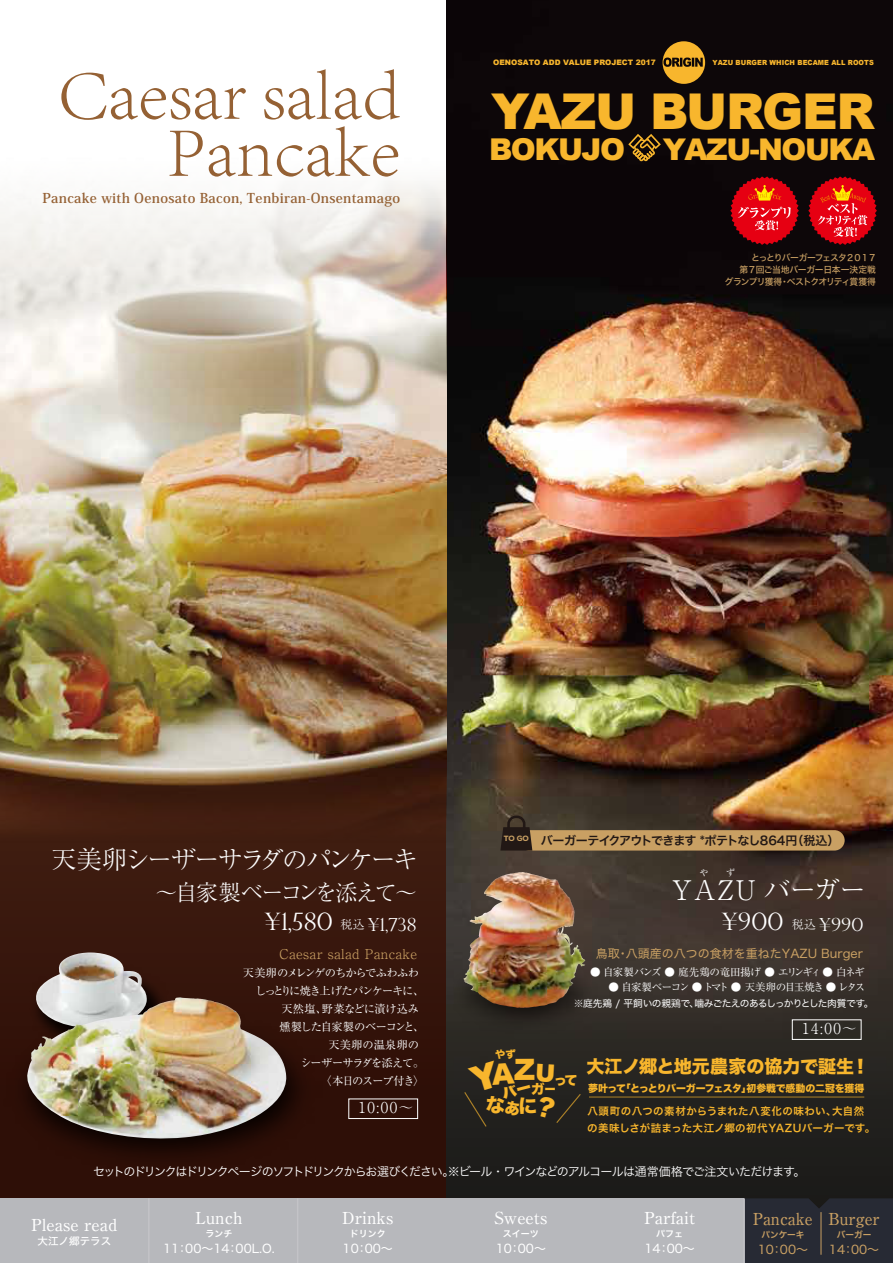
<style>
.page{position:relative;width:893px;height:1263px;background:#fff}
.page>*{position:absolute;margin:0;border:0;box-sizing:border-box;transform-origin:0 0}
.t1{font:300 72px/57px "Adobe Song Std";color:#956134;text-align:right}
.t2{font:900 49.35px "Arial";letter-spacing:-.025em;color:#f8b62d}
.t3{font:900 30px "Arial";letter-spacing:-.05em;color:#f8b62d}
.t4{font:900 29.85px "Arial";letter-spacing:-.05em;color:#f8b62d}
.t5{font:900 29.4px "Arial";color:#f8b62d}
.t6{font:300 27px "Ryumin Pro";letter-spacing:.015em;color:#fff}
.t7{font:300 25.5px "Ryumin Pro";letter-spacing:-.095em;color:#fff}
.t8{font:300 24px "Perpetua Titling";color:#fff}
.t9{font:300 22.5px "Ryumin Pro";letter-spacing:-.1em;color:#fff}
.t10{font:19.2px "Hira Kaku Std N W8";color:#f8b62d}
.t11{font:19.05px "Hira Kaku Std N W8";color:#f8b62d}
.t12{font:300 18px "Perpetua Titling";color:#fff}
.t13{font:17.85px "Hira Kaku Std W8";color:#f8b62d}
.t14{font:500 16.5px "Ryumin Pro";color:#fff}
.t15{font:500 16.5px "Ryumin Pro";color:#c9a063;scale:.96 1}
.t16{font:300 15px "Ryumin Pro";letter-spacing:.1em;color:#fff}
.t17{font:700 13.5px "Koz Min Pr 6 N";letter-spacing:.025em;color:#956134}
.t18{font:300 13.5px "Ryumin Pro";letter-spacing:.025em;color:#c9a063}
.t19{font:13.35px "Hiragino Sans W8";color:#f8b62d}
.t20{font:13.05px "Hira Kaku Std N W8";color:#f8b62d}
.t21{font:12px "Hira Kaku Pro W3";letter-spacing:-.1em;color:#fff}
.t22{font:12px "Hiragino Sans W4";color:#c9a063}
.t23{font:12px "Hiragino Sans W4";color:#fff}
.t24{font:12px "Hiragino Sans W6";letter-spacing:-.06em;color:#221815}
.t25{font:11.25px "Ryumin Pro";letter-spacing:-.07em;color:#fff}
.t26{font:11.25px "Ryumin Pro";letter-spacing:-.13em;color:#fff}
.t27{font:11.25px "Ryumin Pro";letter-spacing:-.02em;color:#fff}
.t28{font:11.25px "Ryumin Pro";letter-spacing:-.09em;color:#fff}
.t29{font:11.25px "Ryumin Pro";letter-spacing:-.095em;color:#fff}
.t30{font:11.25px "Ryumin Pro";letter-spacing:.025em;color:#fff}
.t31{font:10.5px/16.5px "Hira Kaku Pro W6";letter-spacing:.035em;color:#f8b62d}
.t32{font:10.5px "Ryumin Pro";letter-spacing:-.06em;color:#fff}
.t33{font:10.5px "Ryumin Pro";letter-spacing:-.11em;color:#fff}
.t34{font:10.5px "Hiragino Sans W5";color:#fff}
.t35{font:10.2px "Hira Kaku Std N W8";color:#f8b62d}
.t36{font:10.05px "Hira Kaku Std W8";letter-spacing:-.02em;color:#f8b62d}
.t37{font:9.75px "Hiragino Sans W4";letter-spacing:-.065em;color:#fff}
.t38{font:9px/12px "Hiragino Sans W5";letter-spacing:-.085em;color:#c9a063;text-align:right}
.t39{font:9px "Hiragino Sans W6";color:#fff}
.t40{font:9px "Hiragino Sans W6";color:#c9a063;scale:.96 1}
.t41{font:9px "Ryumin Pro";color:#fff}
.t42{font:900 7.5px "Arial";color:#f8b62d}
.t43{font:900 7.05px "Arial";letter-spacing:.01em;color:#f8b62d;scale:.94 1}
.s1{font-family:"Ryumin Pro";font-size:12px}
.s2{font-size:18px}
.s3{font-family:"Koz Go Pr 6 N"}
.s4{font-family:"Hiragino Sans W9";font-size:10.65px}
</style>
<div class="page">
<div style="left:0;top:631px;width:446px;height:578px;background:#39180e"></div>
<div style="left:446px;top:0;width:447px;height:1209px;background:#1f1e1c"></div>
<img style="left:446px;top:0;width:447px;height:1063px">
<img style="left:0;top:181px;width:446px;height:653px">
<div style="left:595px;top:1198px;width:149px;height:65px;background:#b7b8bc"></div>
<div style="left:446px;top:1198px;width:149px;height:65px;background:#b7b8bc"></div>
<div style="left:298px;top:1198px;width:148px;height:65px;background:#b7b8bc"></div>
<div style="left:149px;top:1198px;width:149px;height:65px;background:#b7b8bc"></div>
<div style="left:0;top:1198px;width:149px;height:65px;background:#b7b8bc"></div>
<hr style="left:148px;top:1198px;width:2px;height:65px;background:#c3c3c7">
<hr style="left:297px;top:1198px;width:1px;height:65px;background:#c3c3c7">
<hr style="left:743px;top:1198px;width:2px;height:65px;background:#c3c3c7">
<div style="left:519px;top:830px;width:326px;height:20px;background:#c9a063;border-radius:10px"></div>
<svg style="left:730px;top:176px;width:69px;height:69px;background:#ad1519"></svg>
<svg style="left:808px;top:176px;width:69px;height:69px;background:#ae191c"></svg>
<hr style="left:589px;top:1097px;width:275px;height:1px;background:#f8b62d">
<svg style="left:500px;top:815px;width:32px;height:35px"></svg>
<svg style="left:628px;top:134px;width:33px;height:27px"></svg>
<svg style="left:663px;top:41px;width:42px;height:43px;background:#a57820"></svg>
<img style="left:446px;top:913px;width:191px;height:150px">
<img style="left:498px;top:872px;width:24px;height:6px">
<img style="left:53px;top:952px;width:88px;height:25px">
<img style="left:0;top:977px;width:346px;height:221px">
<img style="left:152px;top:997px;width:28px;height:10px">
<div style="left:744px;top:1198px;width:149px;height:65px;background:#272a34"></div>
<div style="left:349px;top:1099px;width:69px;height:20px;border:1px solid #fff"></div>
<svg style="left:464px;top:1061px;width:117px;height:66px"></svg>
<h1 class="t1" style="left:58px;top:67px;width:344px">Caesar salad<br>Pancake</h1>
<p class="t17" style="left:42px;top:190px;width:359px">Pancake with Oenosato Bacon, Tenbiran-Onsentamago</p>
<p class="t42" style="left:493px;top:56px;width:164px">OENOSATO ADD VALUE PROJECT 2017</p>
<p class="t43" style="left:712px;top:57px;width:173px">YAZU BURGER WHICH BECAME ALL ROOTS</p>
<h2 class="t2" style="left:491px;top:74px;width:385px">YAZU BURGER</h2>
<h3 class="t3" style="left:489px;top:127px;width:138px">BOKUJO</h3>
<h3 class="t4" style="left:663px;top:127px;width:214px">YAZU-NOUKA</h3>
<p class="t38" style="left:725px;top:251px;width:153px">とっとりバーガーフェスタ２０１７<br>第７回ご当地バーガー日本一決定戦<br>グランプリ獲得・ベストクオリティ賞獲得</p>
<h3 class="t7" style="left:51px;top:839px;width:369px">天美卵シーザーサラダのパンケーキ</h3>
<h3 class="t9" style="left:155px;top:875px;width:264px">～自家製ベーコンを添えて～</h3>
<p class="t24" style="left:504px;top:830px;width:337px"><sup>TO</sup> <sup>GO</sup> バーガーテイクアウトできます *ポテトなし864円（税込）</p>
<h3 class="t6" style="left:672px;top:868px;width:196px">YAZU バーガー</h3>
<p class="t41" style="left:699px;top:865px;width:37px">や　　ず</p>
<h3 class="t8" style="left:264px;top:912px;width:70px">¥1,580</h3>
<h3 class="t12" style="left:341px;top:917px;width:78px"><span class="s1">税込</span> ¥1,738</h3>
<h3 class="t8" style="left:721px;top:912px;width:144px">¥900 <span class="s1">税込</span> <span class="s2">¥990</span></h3>
<p class="t32" style="left:590px;top:964px;width:276px">● 自家製バンズ ● 庭先鶏の竜田揚げ ● エリンギィ ● 白ネギ</p>
<p class="t33" style="left:608px;top:979px;width:258px">● 自家製ベーコン ● トマト ● 天美卵の目玉焼き ● レタス</p>
<p class="t22" style="left:596px;top:943px;width:269px">鳥取・八頭産の八つの食材を重ねたYAZU Burger</p>
<p class="t18" style="left:280px;top:944px;width:139px">Caesar salad Pancake</p>
<p class="t25" style="left:243px;top:964px;width:178px">天美卵のメレンゲのちからでふわふわ</p>
<p class="t26" style="left:255px;top:982px;width:171px">しっとりに焼き上げたパンケーキに、</p>
<p class="t27" style="left:281px;top:1000px;width:139px">天然塩、野菜などに漬け込み</p>
<p class="t25" style="left:279px;top:1018px;width:146px">燻製した自家製のベーコンと、</p>
<p class="t30" style="left:328px;top:1036px;width:92px">天美卵の温泉卵の</p>
<p class="t28" style="left:300px;top:1054px;width:126px">シーザーサラダを添えて。</p>
<p class="t29" style="left:321px;top:1072px;width:105px">〈本日のスープ付き〉</p>
<p class="t37" style="left:574px;top:995px;width:301px">※庭先鶏 / 平飼いの親<span class="s3">鶏</span>で、噛みごたえのあるしっかりとした肉質です。</p>
<p class="t16" style="left:802px;top:1017px;width:56px">14:00～</p>
<p class="t35" style="left:495px;top:1049px;width:22px">やず</p>
<h3 class="t13" style="left:586px;top:1056px;width:285px">大江ノ郷と地元農家の協力で誕生！</h3>
<p class="t36" style="left:588px;top:1083px;width:278px">夢叶って「とっとりバーガーフェスタ」初参戦で感動の二冠を獲得</p>
<h3 class="t5" style="left:514px;top:1048px;width:23px">Z</h3>
<p class="t20" style="left:554px;top:1073px;width:25px">って</p>
<p class="t19" style="left:531px;top:1081px;width:26px">ガ<span class="s4">ー</span></p>
<h3 class="t11" style="left:486px;top:1094px;width:21px">な</h3>
<h3 class="t10" style="left:518px;top:1095px;width:21px">に</h3>
<p class="t16" style="left:359px;top:1096px;width:56px">10:00～</p>
<p class="t31" style="left:587px;top:1103px;width:289px">八頭町の八つの素材からうまれた八変化の味わい、大自然の美味しさが詰まった大江ノ郷の初代YAZUバーガーです。</p>
<p class="t21" style="left:93px;top:1161px;width:714px">セットのドリンクはドリンクページのソフトドリンクからお選びください。※ビール・ワインなどのアルコールは通常価格でご注文いただけます。</p>
<h3 class="t14" style="left:31px;top:1211px;width:88px">Please read</h3>
<p class="t34" style="left:38px;top:1232px;width:75px">大江ノ郷テラス</p>
<h3 class="t14" style="left:195px;top:1205px;width:49px">Lunch</h3>
<p class="t23" style="left:163px;top:1238px;width:113px">11：00～14：00L.O.</p>
<h3 class="t14" style="left:342px;top:1205px;width:53px">Drinks</h3>
<p class="t23" style="left:343px;top:1238px;width:52px">10：00～</p>
<h3 class="t14" style="left:644px;top:1205px;width:52px">Parfait</h3>
<p class="t23" style="left:645px;top:1238px;width:52px">14：00～</p>
<h3 class="t14" style="left:494px;top:1205px;width:54px">Sweets</h3>
<p class="t23" style="left:496px;top:1238px;width:52px">10：00～</p>
<p class="t39" style="left:205px;top:1225px;width:28px">ランチ</p>
<p class="t39" style="left:350px;top:1225px;width:37px">ドリンク</p>
<p class="t39" style="left:503px;top:1225px;width:37px">スイーツ</p>
<p class="t39" style="left:656px;top:1225px;width:28px">パフェ</p>
<h3 class="t15" style="left:753px;top:1205px;width:133px">Pancake Burger</h3>
<p class="t22" style="left:758px;top:1239px;width:52px">10：00～</p>
<p class="t22" style="left:829px;top:1239px;width:52px">14：00～</p>
<p class="t40" style="left:761px;top:1226px;width:46px">パンケーキ</p>
<p class="t40" style="left:837px;top:1226px;width:38px">バーガー</p>
</div>
